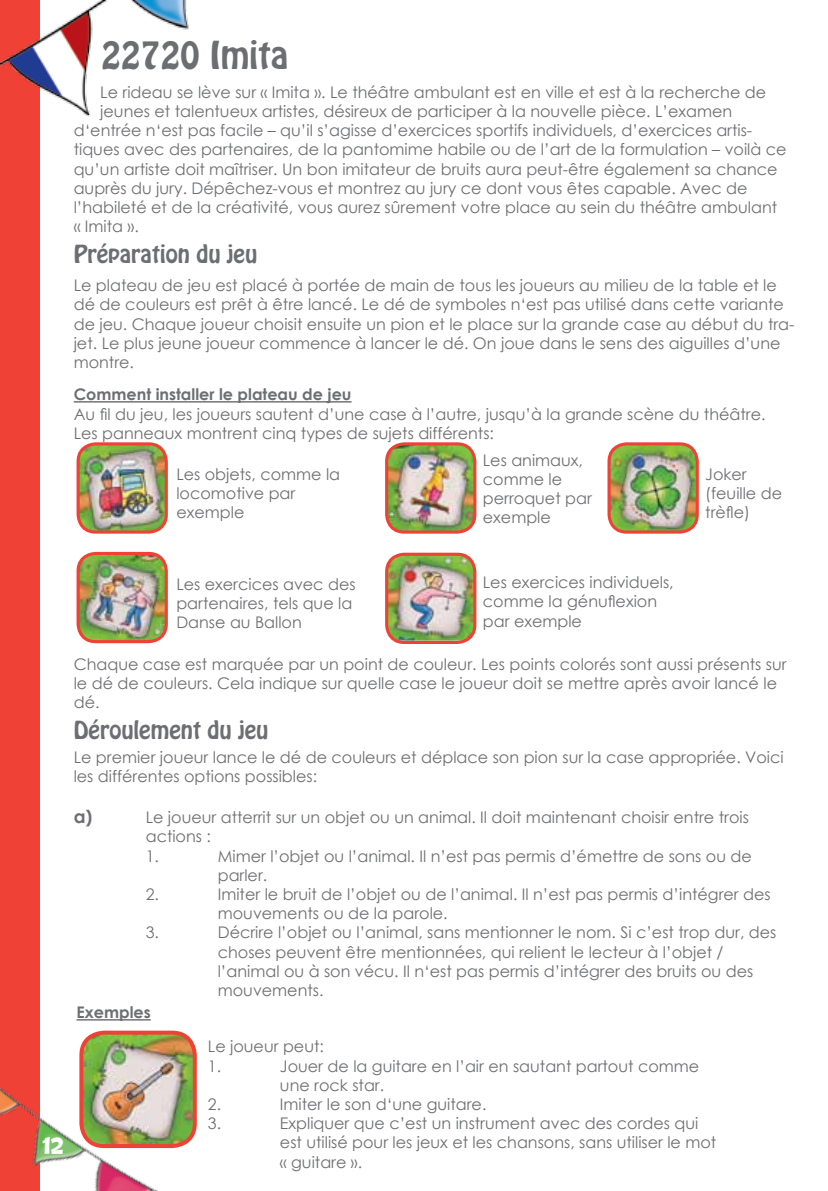
<style>
.page{position:relative;width:828px;height:1191px;background:#fff}
.page>*{position:absolute;margin:0;border:0;box-sizing:border-box;transform-origin:0 0}
.t1{font:34px "Hobo Std";color:#6d6e71}
.t2{font:22px "Hobo Std";color:#6d6e71}
.t3{font:20px "BD Cartoon Shout";color:#fff}
.t4{font:700 18px "Century Gothic";color:#6d6e71}
.t5{font:16px/19.2px "Century Gothic";color:#6d6e71}
.t6{font:700 16px "Century Gothic";color:#6d6e71}
</style>
<div class="page">
<div style="left:0;top:0;width:40px;height:1191px;background:#ef4135"></div>
<img style="left:0;top:1087px;width:196px;height:104px">
<hr style="left:74px;top:401px;width:277px;height:1px;background:#6d6e71">
<hr style="left:77px;top:1019px;width:74px;height:1px;background:#6d6e71">
<img style="left:0;top:0;width:189px;height:117px">
<img style="left:78px;top:446px;width:88px;height:86px">
<div style="left:77px;top:442px;width:91px;height:91px;border:3px solid #ef4135;border-radius:18px"></div>
<img style="left:387px;top:444px;width:88px;height:88px">
<div style="left:385px;top:442px;width:91px;height:91px;border:3px solid #ef4135;border-radius:18px"></div>
<img style="left:78px;top:553px;width:88px;height:88px">
<div style="left:77px;top:552px;width:91px;height:91px;border:3px solid #ef4135;border-radius:18px"></div>
<img style="left:389px;top:556px;width:86px;height:84px">
<div style="left:385px;top:552px;width:91px;height:92px;border:3px solid #ef4135;border-radius:18px"></div>
<img style="left:611px;top:446px;width:86px;height:86px">
<div style="left:607px;top:442px;width:92px;height:91px;border:3px solid #ef4135;border-radius:18px"></div>
<img style="left:81px;top:1035px;width:114px;height:111px">
<div style="left:79px;top:1030px;width:118px;height:118px;border:4px solid #ef4135;border-radius:23px"></div>
<h1 class="t1" style="left:101px;top:31px;width:189px">22720 Imita</h1>
<p class="t5" style="left:100px;top:82px;width:667px">Le rideau se lève sur « Imita ». Le théâtre ambulant est en ville et est à la recherche de</p>
<p class="t5" style="left:100px;top:101px;width:633px">jeunes et talentueux artistes, désireux de participer à la nouvelle pièce. L’examen</p>
<p class="t5" style="left:74px;top:121px;width:680px">d‘entrée n‘est pas facile – qu’il s’agisse d’exercices sportifs individuels, d’exercices artis-</p>
<p class="t5" style="left:74px;top:140px;width:714px">tiques avec des partenaires, de la pantomime habile ou de l’art de la formulation – voilà ce</p>
<p class="t5" style="left:74px;top:159px;width:705px">qu’un artiste doit maîtriser. Un bon imitateur de bruits aura peut-être également sa chance</p>
<p class="t5" style="left:74px;top:178px;width:675px">auprès du jury. Dépêchez-vous et montrez au jury ce dont vous êtes capable. Avec de</p>
<p class="t5" style="left:74px;top:197px;width:705px">l’habileté et de la créativité, vous aurez sûrement votre place au sein du théâtre ambulant</p>
<p class="t5" style="left:74px;top:217px;width:67px">« Imita ».</p>
<h2 class="t2" style="left:74px;top:238px;width:185px">Préparation du jeu</h2>
<p class="t5" style="left:74px;top:275px;width:722px">Le plateau de jeu est placé à portée de main de tous les joueurs au milieu de la table et le dé de couleurs est prêt à être lancé. Le dé de symboles n‘est pas utilisé dans cette variante de jeu. Chaque joueur choisit ensuite un pion et le place sur la grande case au début du tra&shy;jet. Le plus jeune joueur commence à lancer le dé. On joue dans le sens des aiguilles d’une montre.</p>
<p class="t6" style="left:74px;top:382px;width:279px">Comment installer le plateau de jeu</p>
<p class="t5" style="left:74px;top:404px;width:693px">Au fil du jeu, les joueurs sautent d’une case à l’autre, jusqu’à la grande scène du théâtre.<br>Les panneaux montrent cinq types de sujets différents:</p>
<p class="t5" style="left:176px;top:464px;width:165px">Les objets, comme la locomotive par exemple</p>
<p class="t5" style="left:483px;top:450px;width:110px">Les animaux, comme le perroquet par exemple</p>
<p class="t5" style="left:705px;top:464px;width:78px">Joker (feuille de trèfle)</p>
<p class="t3" style="left:43px;top:1135px;width:22px">12</p>
<p class="t5" style="left:176px;top:574px;width:181px">Les exercices avec des partenaires, tels que la<br>Danse au Ballon</p>
<p class="t5" style="left:483px;top:572px;width:192px">Les exercices individuels, comme la génuflexion par exemple</p>
<p class="t5" style="left:74px;top:654px;width:714px">Chaque case est marquée par un point de couleur. Les points colorés sont aussi présents sur le dé de couleurs. Cela indique sur quelle case le joueur doit se mettre après avoir lancé le dé.</p>
<h2 class="t2" style="left:74px;top:714px;width:196px">Déroulement du jeu</h2>
<p class="t5" style="left:74px;top:747px;width:711px">Le premier joueur lance le dé de couleurs et déplace son pion sur la case appropriée. Voici les différentes options possibles:</p>
<p class="t4" style="left:74px;top:803px;width:20px">a)</p>
<p class="t5" style="left:146px;top:807px;width:604px">Le joueur atterrit sur un objet ou un animal. Il doit maintenant choisir entre trois actions :<br>1.</p>
<p class="t5" style="left:218px;top:846px;width:535px">Mimer l’objet ou l’animal. Il n’est pas permis d’émettre de sons ou de parler.</p>
<p class="t5" style="left:146px;top:884px;width:15px">2.</p>
<p class="t5" style="left:218px;top:884px;width:554px">Imiter le bruit de l’objet ou de l’animal. Il n’est pas permis d’intégrer des mouvements ou de la parole.</p>
<p class="t5" style="left:146px;top:922px;width:15px">3.</p>
<p class="t5" style="left:218px;top:922px;width:560px">Décrire l’objet ou l’animal, sans mentionner le nom. Si c’est trop dur, des choses peuvent être mentionnées, qui relient le lecteur à l’objet / l’animal ou à son vécu. Il n‘est pas permis d’intégrer des bruits ou des mouvements.</p>
<p class="t6" style="left:77px;top:1000px;width:76px">Exemples</p>
<p class="t5" style="left:208px;top:1036px;width:117px">Le joueur peut:<br>1.</p>
<p class="t5" style="left:280px;top:1056px;width:421px">Jouer de la guitare en l’air en sautant partout comme une rock star.</p>
<p class="t5" style="left:208px;top:1094px;width:15px">2.</p>
<p class="t5" style="left:280px;top:1094px;width:208px">Imiter le son d‘une guitare.</p>
<p class="t5" style="left:208px;top:1113px;width:15px">3.</p>
<p class="t5" style="left:280px;top:1113px;width:438px">Expliquer que c’est un instrument avec des cordes qui est utilisé pour les jeux et les chansons, sans utiliser le mot « guitare ».</p>
</div>
